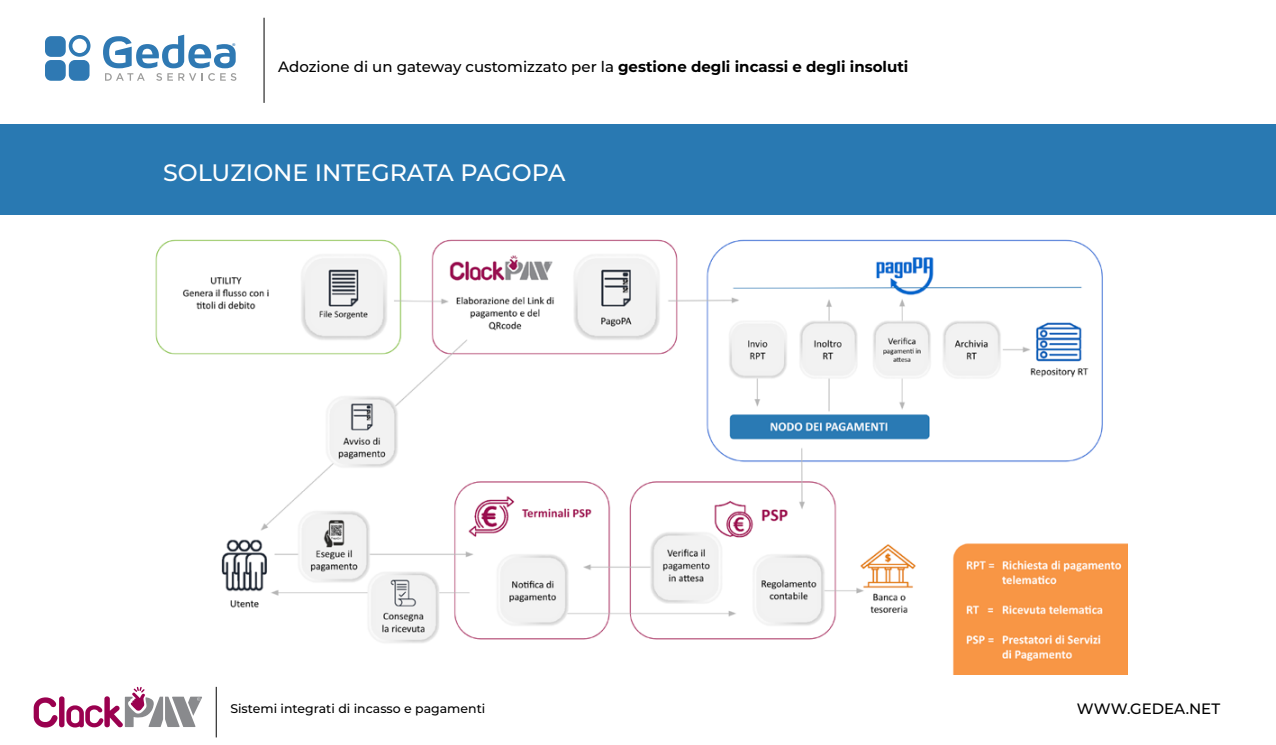
<style>
.page{position:relative;width:1276px;height:745px;background:#fff}
.page>*{position:absolute;margin:0;border:0;box-sizing:border-box;transform-origin:0 0}
.t1{font:500 23.75px "Montserrat";color:#fff}
.t2{font:500 15px "Montserrat";color:#000}
.t3{font:500 12.5px "Montserrat";color:#000}
.t4{font:8.5px "Myriad Pro";color:#2f79b3}
.s1{font-weight:700}
</style>
<div class="page">
<svg style="left:69px;top:35px;width:21px;height:22px"></svg>
<div style="left:69px;top:60px;width:21px;height:21px;background:#2f79b3;border-radius:6px"></div>
<div style="left:45px;top:60px;width:21px;height:21px;background:#2f79b3;border-radius:6px"></div>
<div style="left:45px;top:36px;width:21px;height:21px;background:#2f79b3;border-radius:6px"></div>
<svg style="left:103px;top:35px;width:133px;height:46px"></svg>
<hr style="left:264px;top:18px;width:1px;height:85px;background:#000">
<hr style="left:216px;top:686px;width:1px;height:51px;background:#000">
<div style="left:0;top:124px;width:1276px;height:90px;background:#2979b2"></div>
<svg style="left:34px;top:686px;width:168px;height:41px"></svg>
<img style="left:155px;top:239px;width:972px;height:434px">
<p class="t4" style="left:232px;top:41px;width:5px">®</p>
<p class="t2" style="left:278px;top:56px;width:631px">Adozione di un gateway customizzato per la <span class="s1">gestione degli incassi e degli insoluti</span></p>
<h1 class="t1" style="left:163px;top:156px;width:404px">SOLUZIONE INTEGRATA PAGOPA</h1>
<p class="t3" style="left:230px;top:699px;width:256px">Sistemi integrati di incasso e pagamenti</p>
<p class="t2" style="left:1077px;top:698px;width:145px">WWW.GEDEA.NET</p>
</div>
